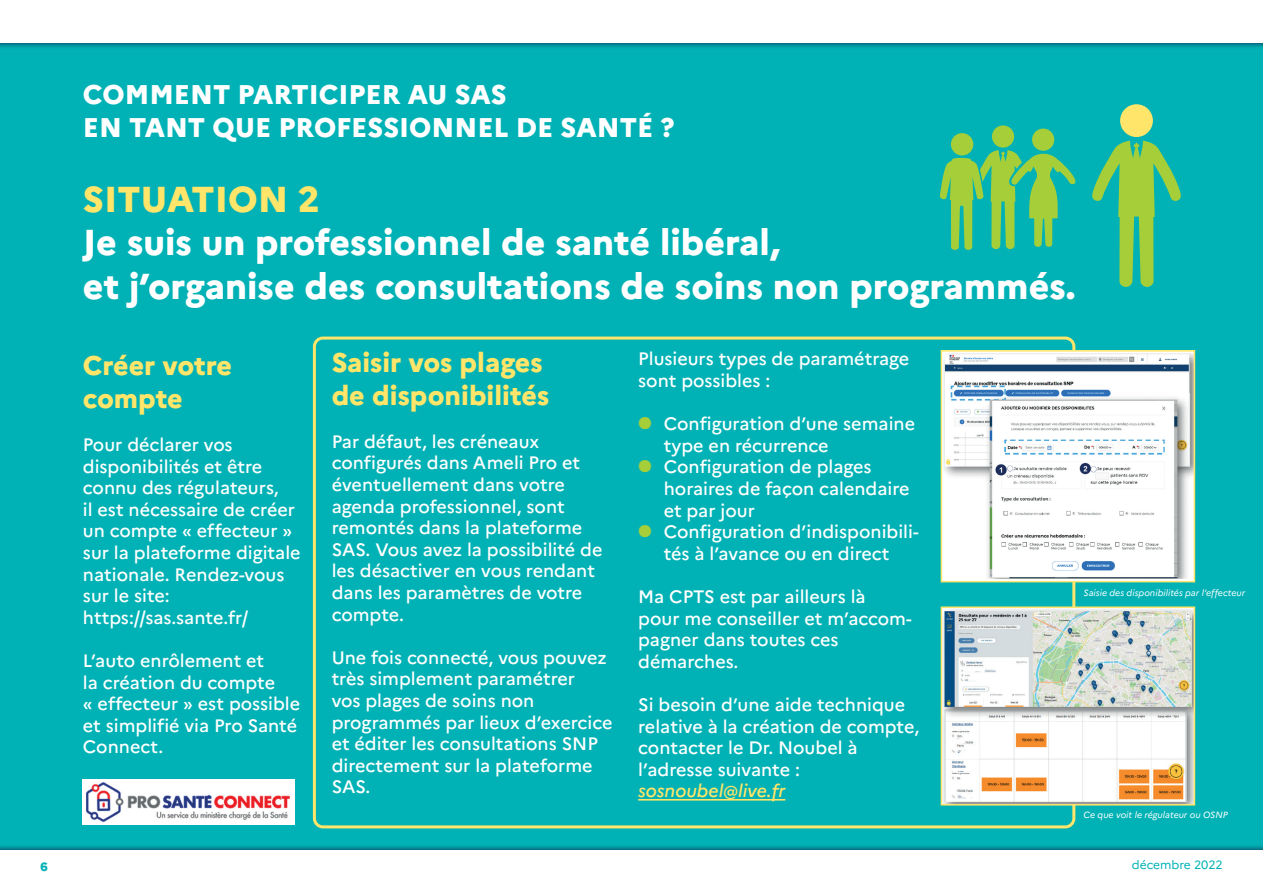
<style>
.page{position:relative;width:1263px;height:893px;background:#fff}
.page>*{position:absolute;margin:0;border:0;box-sizing:border-box;transform-origin:0 0}
.t1{font:800 36px/43.2px "Marianne";color:#fff}
.t2{font:800 36px "Marianne";color:#ffe569}
.t3{font:800 27px/32.4px "Marianne";color:#fff}
.t4{font:800 27px/32.4px "Marianne";color:#ffe569}
.t5{font:500 18px/21.6px "Marianne";color:#fff}
.t6{font:italic 500 18px "Marianne";color:#ffe569}
.t7{font:12px "Marianne";color:#00b2b5}
.t8{font:800 12px "Marianne";color:#00b2b5}
.t9{font:italic 9px "Marianne";color:#fff}
</style>
<div class="page">
<div style="left:0;top:17px;width:1263px;height:859px;background:#00b2b5"></div>
<div style="left:313px;top:337px;width:762px;height:491px;border:3px solid #ffe569;border-radius:9px"></div>
<svg style="left:0;top:43px;width:1263px;height:4px;background:#048696"></svg>
<div style="left:0;top:0;width:1263px;height:43px;background:#fff"></div>
<svg style="left:0;top:846px;width:1263px;height:4px;background:#038a98"></svg>
<div style="left:0;top:850px;width:1263px;height:43px;background:#fff"></div>
<div style="left:1120px;top:104px;width:33px;height:33px;background:#ffe569;border-radius:50%"></div>
<svg style="left:1092px;top:141px;width:89px;height:146px"></svg>
<div style="left:992px;top:125px;width:22px;height:23px;background:#a6ce39;border-radius:50%"></div>
<div style="left:951px;top:133px;width:22px;height:22px;background:#a6ce39;border-radius:50%"></div>
<svg style="left:939px;top:150px;width:137px;height:100px"></svg>
<div style="left:1032px;top:129px;width:22px;height:22px;background:#a6ce39;border-radius:50%"></div>
<hr style="left:638px;top:799px;width:147px;height:2px;background:#ffe569">
<img style="left:83px;top:779px;width:211px;height:45px">
<img style="left:944px;top:353px;width:248px;height:226px">
<div style="left:941px;top:350px;width:254px;height:232px;border:2px solid #ffe569"></div>
<img style="left:944px;top:609px;width:248px;height:193px">
<div style="left:941px;top:606px;width:254px;height:199px;border:2px solid #ffe569"></div>
<h2 class="t3" style="left:83px;top:78px;width:593px">COMMENT PARTICIPER AU SAS<br>EN TANT QUE PROFESSIONNEL DE SANTÉ ?</h2>
<h1 class="t2" style="left:83px;top:177px;width:238px">SITUATION 2</h1>
<h1 class="t1" style="left:83px;top:221px;width:994px">Je suis un professionnel de santé libéral,<br>et j’organise des consultations de soins non programmés.</h1>
<h2 class="t4" style="left:83px;top:349px;width:151px">Créer votre compte</h2>
<p class="t5" style="left:83px;top:434px;width:219px">Pour déclarer vos disponibilités et être connu des régulateurs,<br>il est nécessaire de créer un compte « effecteur » sur la plateforme digitale nationale. Rendez-vous sur le site: https://sas.sante.fr/</p>
<p class="t5" style="left:83px;top:650px;width:219px">L’auto enrôlement et<br>la création du compte<br>« effecteur » est possible et simplifié via Pro Santé<br>Connect.</p>
<h2 class="t4" style="left:332px;top:346px;width:219px">Saisir vos plages de disponibilités</h2>
<p class="t5" style="left:332px;top:430px;width:272px">Par défaut, les créneaux configurés dans Ameli Pro et éventuellement dans votre agenda professionnel, sont remontés dans la plateforme<br>SAS. Vous avez la possibilité de les désactiver en vous rendant dans les paramètres de votre compte.</p>
<p class="t5" style="left:332px;top:646px;width:282px">Une fois connecté, vous pouvez très simplement paramétrer<br>vos plages de soins non programmés par lieux d’exercice et éditer les consultations SNP directement sur la plateforme<br>SAS.</p>
<p class="t5" style="left:638px;top:348px;width:273px">Plusieurs types de paramétrage sont possibles :</p>
<p class="t5" style="left:664px;top:413px;width:256px">Configuration d’une semaine type en récurrence<br>Configuration de plages horaires de façon calendaire et par jour<br>Configuration d’indisponibili&shy;tés à l’avance ou en direct</p>
<p class="t5" style="left:638px;top:586px;width:275px">Ma CPTS est par ailleurs là pour me conseiller et m’accom&shy;pagner dans toutes ces démarches.</p>
<p class="t5" style="left:638px;top:694px;width:282px">Si besoin d’une aide technique relative à la création de compte, contacter le Dr. Noubel à l’adresse suivante :</p>
<p class="t6" style="left:638px;top:780px;width:149px">sosnoubel@live.fr</p>
<p class="t9" style="left:1083px;top:587px;width:163px">Saisie des disponibilités par l’effecteur</p>
<p class="t9" style="left:1083px;top:809px;width:146px">Ce que voit le régulateur ou OSNP</p>
<p class="t8" style="left:40px;top:859px;width:9px">6</p>
<p class="t7" style="left:1132px;top:857px;width:92px">décembre 2022</p>
</div>
